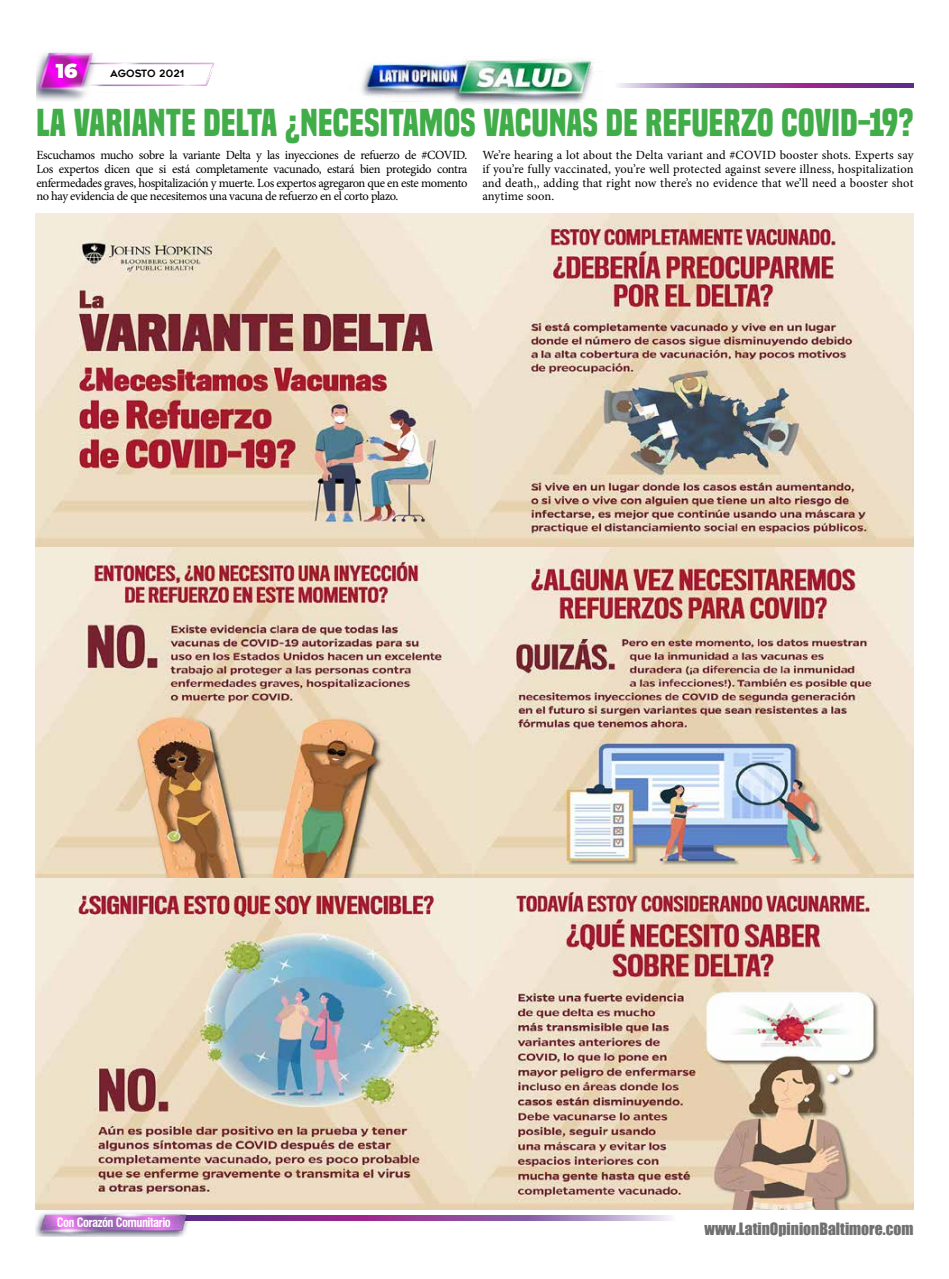
<style>
.page{position:relative;width:949px;height:1279px;background:#fff}
.page>*{position:absolute;margin:0;border:0;box-sizing:border-box;transform-origin:0 0}
.t1{font:700 36.25px "Built Titling Rg";letter-spacing:.01em;color:#41ad49}
.t2{font:900 20px "Montserrat";color:#fff}
.t3{font:15.62px "Impact";color:#707070}
.t4{font:12.5px/13.8px "Minion Pro";letter-spacing:-.015em;color:#000;text-align:justify}
.t5{font:700 condensed 12.5px "Swiss 721 BT";letter-spacing:-.04em;color:#fff}
.t6{font:10px "Geometos";letter-spacing:.005em;color:#000}
</style>
<div class="page">
<img style="left:36px;top:52px;width:179px;height:49px">
<svg style="left:617px;top:84px;width:296px;height:4px"></svg>
<svg style="left:191px;top:1215px;width:481px;height:4px"></svg>
<img style="left:361px;top:59px;width:232px;height:45px">
<img style="left:35px;top:1210px;width:156px;height:25px">
<img style="left:35px;top:213px;width:438px;height:334px">
<img style="left:473px;top:213px;width:440px;height:334px">
<img style="left:35px;top:547px;width:438px;height:331px">
<img style="left:473px;top:547px;width:440px;height:331px">
<img style="left:35px;top:878px;width:438px;height:330px">
<img style="left:473px;top:878px;width:440px;height:330px">
<h2 class="t2" style="left:56px;top:56px;width:23px">16</h2>
<p class="t6" style="left:110px;top:68px;width:76px">AGOSTO 2021</p>
<h1 class="t1" style="left:36px;top:101px;width:878px">LA VARIANTE DELTA ¿NECESITAMOS VACUNAS DE REFUERZO COVID-19?</h1>
<p class="t4" style="left:36px;top:148px;width:432px">Escuchamos mucho sobre la variante Delta y las inyecciones de refuerzo de #COVID.<br>Los expertos dicen que si está completamente vacunado, estará bien protegido contra enfermedades graves, hospitalización y muerte. Los expertos agregaron que en este momento no hay evidencia de que necesitemos una vacuna de refuerzo en el corto plazo.</p>
<p class="t4" style="left:482px;top:148px;width:432px">We’re hearing a lot about the Delta variant and #COVID booster shots. Experts say if you’re fully vaccinated, you’re well protected against severe illness, hospitalization and death,, adding that right now there’s no evidence that we’ll need a booster shot anytime soon.</p>
<p class="t5" style="left:57px;top:1214px;width:116px">Con Corazón Comunitario</p>
<p class="t3" style="left:704px;top:1216px;width:210px">www.LatinOpinionBaltimore.com</p>
</div>
